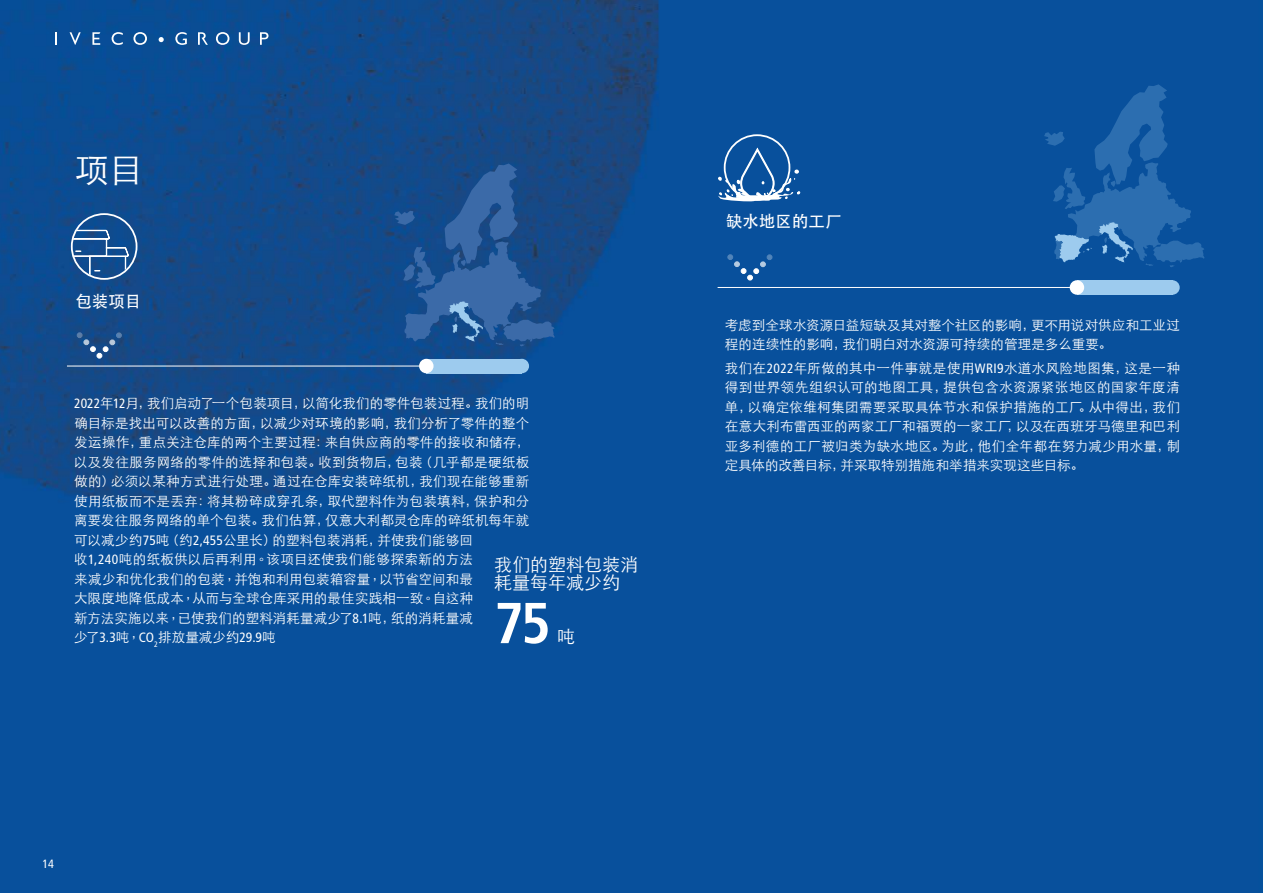
<style>
.page{position:relative;width:1263px;height:893px;background:#fff}
.page>*{position:absolute;margin:0;border:0;box-sizing:border-box;transform-origin:0 0}
.t1{font:700 condensed 57.6px "Frutiger LT Pro";color:#fff}
.t2{font:300 34.5px "ST Heiti SC";color:#fff}
.t3{font:300 18px/18px "ST Heiti TC";color:#fff}
.t4{font:500 16.5px "ST Heiti SC";color:#fff}
.t5{font:300 13.5px/19.5px "ST Heiti SC";letter-spacing:.015em;color:#fff}
.t6{font:condensed 12px "Frutiger LT Pro";color:#fff}
.s1{font-family:"Frutiger LT Pro";font-weight:400;font-stretch:condensed}
.s2{font-family:"ST Heiti TC"}
</style>
<div class="page">
<img style="left:0;top:0;width:1263px;height:893px">
<hr style="left:67px;top:366px;width:359px;height:1px;background:#fff">
<div style="left:426px;top:359px;width:96px;height:14px;background:#9dcbee"></div>
<div style="left:419px;top:359px;width:14px;height:14px;background:#fff;border-radius:50%"></div>
<div style="left:515px;top:359px;width:14px;height:14px;background:#9dcbee;border-radius:50%"></div>
<hr style="left:718px;top:287px;width:359px;height:1px;background:#fff">
<svg style="left:55px;top:32px;width:2px;height:13px"></svg>
<svg style="left:70px;top:32px;width:11px;height:13px"></svg>
<svg style="left:133px;top:32px;width:14px;height:13px"></svg>
<svg style="left:216px;top:32px;width:13px;height:13px"></svg>
<svg style="left:239px;top:32px;width:11px;height:13px"></svg>
<svg style="left:260px;top:32px;width:8px;height:13px"></svg>
<svg style="left:159px;top:37px;width:5px;height:5px"></svg>
<svg style="left:198px;top:32px;width:10px;height:13px"></svg>
<svg style="left:175px;top:32px;width:12px;height:13px"></svg>
<svg style="left:112px;top:32px;width:11px;height:13px"></svg>
<svg style="left:92px;top:32px;width:8px;height:13px"></svg>
<svg style="left:77px;top:333px;width:45px;height:25px"></svg>
<svg style="left:728px;top:254px;width:44px;height:26px"></svg>
<div style="left:71px;top:213px;width:66px;height:67px;border:2px solid #fff;border-radius:50%"></div>
<svg style="left:72px;top:225px;width:58px;height:53px;background:#36679f"></svg>
<svg style="left:716px;top:147px;width:84px;height:55px;background:#3872af"></svg>
<svg style="left:394px;top:163px;width:161px;height:183px;background:#245695"></svg>
<svg style="left:1044px;top:84px;width:161px;height:183px;background:#195ea5"></svg>
<div style="left:1077px;top:280px;width:95px;height:15px;background:#9dcbee"></div>
<div style="left:1070px;top:280px;width:14px;height:15px;background:#fff;border-radius:50%"></div>
<div style="left:1165px;top:280px;width:15px;height:15px;background:#9dcbee;border-radius:50%"></div>
<h2 class="t2" style="left:74px;top:139px;width:70px">项目</h2>
<p class="t4" style="left:75px;top:292px;width:67px">包装项目</p>
<p class="t5" style="left:74px;top:392px;width:456px"><span class="s1">2022</span>年<span class="s1">12</span>月，我们启动了一个包装项目，以简化我们的零件包装过程。我们的明确目标是找出可以改善的方面，以减少对环境的影响，我们分析了零件的整个发运操作，重点关注仓库的两个主要过程：来自供应商的零件的接收和储存，以及发往服务网络的零件的选择和包装。收到货物后，包装（几乎都是硬纸板做的）必须以某种方式进行处理。通过在仓库安装碎纸机，我们现在能够重新使用纸板而不是丢弃：将其粉碎成穿孔条，取代塑料作为包装填料，保护和分离要发往服务网络的单个包装。我们估算，仅意大利都灵仓库的碎纸机每年就可以减少约<span class="s1">75</span><span class="s2">吨（约</span><span class="s1">2,455</span>公里长）的塑料包装消耗，并使我们能够回<br>收<span class="s1">1,240</span><span class="s2">吨的纸板供以后再利用。该项目还使我们能够探索新的方法<br>来减少和优化我们的包装，并饱和利用包装箱容量，以节省空间和最<br>大限度地降低成本，从而与全球仓库采用的最佳实践相一致。自这种<br>新方法实施以来，已使我们的塑料消耗量减少了</span><span class="s1">8.1</span>吨，纸的消耗量减<br>少了<span class="s1">3.3</span><span class="s2">吨，</span><span class="s1">CO</span><sub>2</sub><span class="s2">排放量减少约</span><span class="s1">29.9</span><span class="s2">吨</span></p>
<p class="t3" style="left:494px;top:554px;width:145px">我们的塑料包装消耗量每年减少约</p>
<p class="t1" style="left:494px;top:589px;width:58px">75</p>
<p class="t3" style="left:557px;top:626px;width:19px">吨</p>
<p class="t6" style="left:43px;top:857px;width:13px">14</p>
<p class="t4" style="left:726px;top:212px;width:117px">缺水地区的工厂</p>
<p class="t5" style="left:725px;top:314px;width:456px">考虑到全球水资源日益短缺及其对整个社区的影响，更不用说对供应和工业过程的连续性的影响，我们明白对水资源可持续的管理是多么重要。</p>
<p class="t5" style="left:725px;top:357px;width:456px;text-align:justify">我们在<span class="s1">2022</span>年所做的其中一件事就是使用<span class="s1">WRI9</span>水道水风险地图集，这是一种得到世界领先组织认可的地图工具，提供包含水资源紧张地区的国家年度清单，以确定依维柯集团需要采取具体节水和保护措施的工厂。从中得出，我们在意大利布雷西亚的两家工厂和福贾的一家工厂，以及在西班牙马德里和巴利亚多利德的工厂被归类为缺水地区。为此，他们全年都在努力减少用水量，制定具体的改善目标，并采取特别措施和举措来实现这些目标。</p>
</div>
